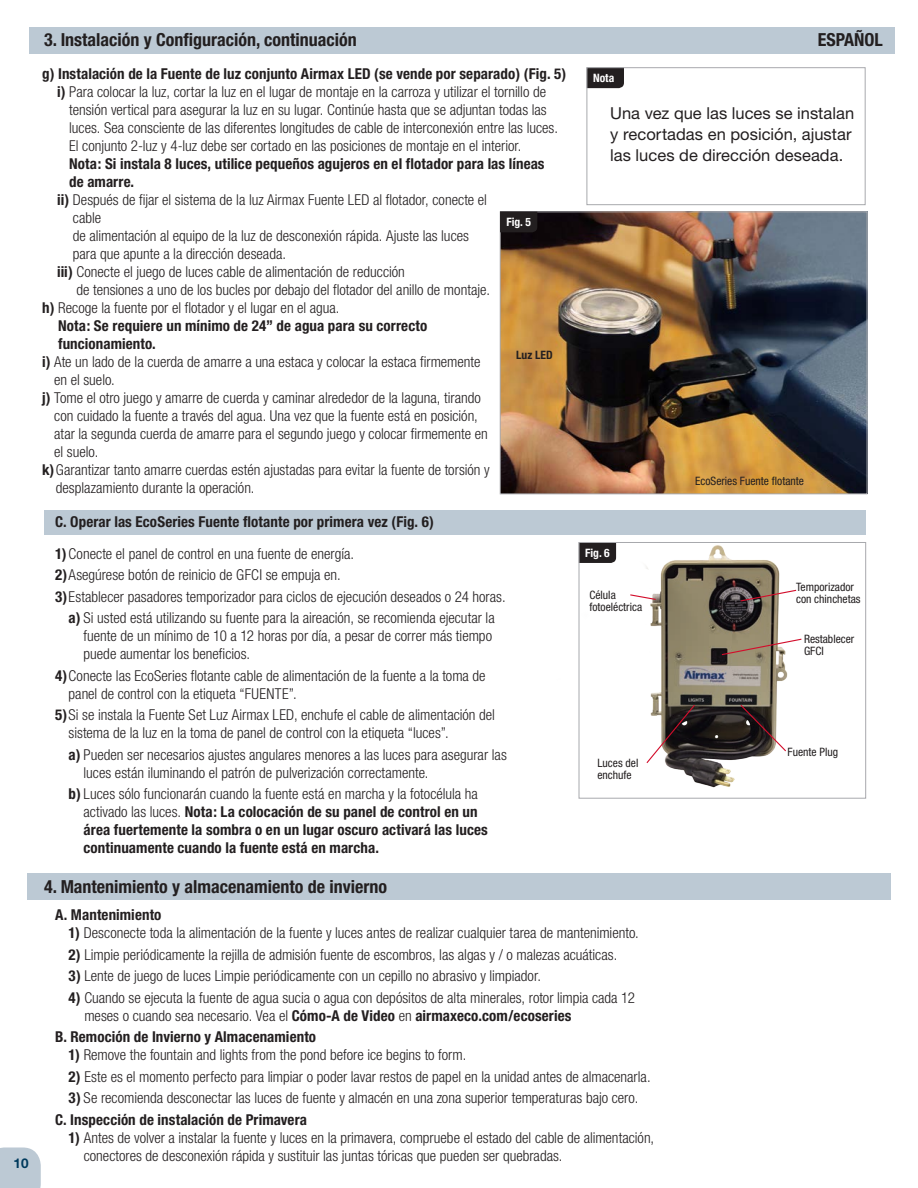
<style>
.page{position:relative;width:918px;height:1188px;background:#fff}
.page>*{position:absolute;margin:0;border:0;box-sizing:border-box;transform-origin:0 0}
.t1{font:700 condensed 18px "Helvetica Neue";color:#231f20}
.t2{font:16.5px/21px "Helvetica Neue";color:#231f20}
.t3{font:300 condensed 15px/18px "Helvetica Neue";color:#231f20}
.t4{font:700 condensed 15px/18px "Helvetica Neue";letter-spacing:.005em;color:#231f20}
.t5{font:700 13.5px "Helvetica Neue";color:#003a5d}
.t6{font:condensed 11.55px/11.6px "Helvetica Neue";color:#231f20}
.t7{font:700 condensed 11.55px "Helvetica Neue";color:#fff}
.t8{font:700 condensed 11.55px "Helvetica Neue";color:#231f20}
.s1{font-weight:700}
.s2{font-weight:300}
</style>
<div class="page">
<img style="left:578px;top:543px;width:210px;height:247px">
<div style="left:44px;top:510px;width:822px;height:25px;background:#bcc9d4"></div>
<svg style="left:589px;top:70px;width:35px;height:18px"></svg>
<div style="left:587px;top:68px;width:278px;height:137px;border:1px solid #a8a9ad"></div>
<div style="left:27px;top:873px;width:864px;height:27px;background:#bcc9d4"></div>
<svg style="left:645px;top:704px;width:51px;height:60px"></svg>
<svg style="left:739px;top:704px;width:48px;height:49px"></svg>
<svg style="left:721px;top:638px;width:81px;height:18px"></svg>
<svg style="left:739px;top:589px;width:58px;height:13px"></svg>
<div style="left:29px;top:27px;width:866px;height:27px;background:#bcc9d4"></div>
<svg style="left:629px;top:594px;width:28px;height:7px"></svg>
<img style="left:502px;top:214px;width:363px;height:278px">
<div style="left:500px;top:212px;width:367px;height:282px;border:1px solid #a8a9ad"></div>
<svg style="left:500px;top:212px;width:37px;height:20px"></svg>
<div style="left:0;top:1148px;width:41px;height:40px;background:#bcc9d4"></div>
<p class="t5" style="left:14px;top:1155px;width:17px">10</p>
<p class="t1" style="left:44px;top:29px;width:314px">3. Instalación y Configuración, continuación</p>
<p class="t1" style="left:818px;top:29px;width:67px">ESPAÑOL</p>
<p class="t4" style="left:42px;top:65px;width:526px">g) Instalación de la Fuente de luz conjunto Airmax LED (se vende por separado) (Fig. 5)</p>
<p class="t3" style="left:69px;top:83px;width:490px;text-indent:-12px"><span class="s1">i)</span> Para colocar la luz, cortar la luz en el lugar de montaje en la carroza y utilizar el tornillo de tensión vertical para asegurar la luz en su lugar. Continúe hasta que se adjuntan todas las luces. Sea consciente de las diferentes longitudes de cable de interconexión entre las luces.<br>El conjunto 2-luz y 4-luz debe ser cortado en las posiciones de montaje en el interior.<br><span class="s1">Nota: Si instala 8 luces, utilice pequeños agujeros en el flotador para las líneas de amarre.</span></p>
<p class="t3" style="left:73px;top:191px;width:416px;text-indent:-16px"><span class="s1">ii)</span> Después de fijar el sistema de la luz Airmax Fuente LED al flotador, conecte el cable<br>de alimentación al equipo de la luz de desconexión rápida. Ajuste las luces para que apunte a la dirección deseada.</p>
<p class="t3" style="left:76px;top:263px;width:415px;text-indent:-19px"><span class="s1">iii)</span> Conecte el juego de luces cable de alimentación de reducción<br>de tensiones a uno de los bucles por debajo del flotador del anillo de montaje.</p>
<p class="t4" style="left:58px;top:299px;width:371px;text-indent:-16px">h) <span class="s2">Recoge la fuente por el flotador y el lugar en el agua.<br></span>Nota: Se requiere un mínimo de 24” de agua para su correcto funcionamiento.</p>
<p class="t3" style="left:54px;top:353px;width:428px;text-indent:-12px"><span class="s1">i)</span> Ate un lado de la cuerda de amarre a una estaca y colocar la estaca firmemente en el suelo.</p>
<p class="t3" style="left:54px;top:389px;width:435px;text-indent:-12px"><span class="s1">j)</span> Tome el otro juego y amarre de cuerda y caminar alrededor de la laguna, tirando con cuidado la fuente a través del agua. Una vez que la fuente está en posición, atar la segunda cuerda de amarre para el segundo juego y colocar firmemente en el suelo.</p>
<p class="t3" style="left:56px;top:461px;width:435px;text-indent:-14px"><span class="s1">k)</span>Garantizar tanto amarre cuerdas estén ajustadas para evitar la fuente de torsión y desplazamiento durante la operación.</p>
<p class="t7" style="left:506px;top:215px;width:26px">Fig. 5</p>
<p class="t8" style="left:516px;top:348px;width:38px">Luz LED</p>
<p class="t4" style="left:55px;top:513px;width:380px">C. Operar las EcoSeries Fuente flotante por primera vez (Fig. 6)</p>
<p class="t3" style="left:55px;top:544px;width:300px"><span class="s1">1)</span> Conecte el panel de control en una fuente de energía.</p>
<p class="t3" style="left:55px;top:566px;width:287px"><span class="s1">2)</span>Asegúrese botón de reinicio de GFCI se empuja en.</p>
<p class="t3" style="left:55px;top:587px;width:452px"><span class="s1">3)</span>Establecer pasadores temporizador para ciclos de ejecución deseados o 24 horas.</p>
<p class="t3" style="left:84px;top:609px;width:413px;text-indent:-15px"><span class="s1">a)</span> Si usted está utilizando su fuente para la aireación, se recomienda ejecutar la fuente de un mínimo de 10 a 12 horas por día, a pesar de correr más tiempo puede aumentar los beneficios.</p>
<p class="t3" style="left:69px;top:666px;width:419px;text-indent:-14px"><span class="s1">4)</span>Conecte las EcoSeries flotante cable de alimentación de la fuente a la toma de panel de control con la etiqueta “FUENTE”.</p>
<p class="t3" style="left:69px;top:706px;width:428px;text-indent:-14px"><span class="s1">5)</span>Si se instala la Fuente Set Luz Airmax LED, enchufe el cable de alimentación del sistema de la luz en la toma de panel de control con la etiqueta “luces”.</p>
<p class="t3" style="left:84px;top:745px;width:425px;text-indent:-15px"><span class="s1">a)</span> Pueden ser necesarios ajustes angulares menores a las luces para asegurar las luces están iluminando el patrón de pulverización correctamente.</p>
<p class="t4" style="left:84px;top:785px;width:406px;text-indent:-15px">b) <span class="s2">Luces sólo funcionarán cuando la fuente está en marcha y la fotocélula ha activado las luces.</span> Nota: La colocación de su panel de control en un área fuertemente la sombra o en un lugar oscuro activará las luces continuamente cuando la fuente está en marcha.</p>
<p class="t1" style="left:44px;top:876px;width:344px">4. Mantenimiento y almacenamiento de invierno</p>
<p class="t7" style="left:593px;top:71px;width:23px">Nota</p>
<p class="t2" style="left:610px;top:102px;width:246px">Una vez que las luces se instalan y recortadas en posición, ajustar las luces de dirección deseada.</p>
<p class="t7" style="left:585px;top:546px;width:26px">Fig. 6</p>
<p class="t6" style="left:589px;top:590px;width:54px">Célula fotoeléctrica</p>
<p class="t6" style="left:597px;top:757px;width:42px">Luces del enchufe</p>
<p class="t6" style="left:695px;top:475px;width:110px">EcoSeries Fuente flotante</p>
<p class="t6" style="left:796px;top:581px;width:66px">Temporizador con chinchetas</p>
<p class="t6" style="left:804px;top:633px;width:52px">Restablecer<br>GFCI</p>
<p class="t6" style="left:788px;top:746px;width:52px">Fuente Plug</p>
<p class="t4" style="left:55px;top:906px;width:108px">A. Mantenimiento</p>
<p class="t3" style="left:69px;top:924px;width:572px"><span class="s1">1)</span> Desconecte toda la alimentación de la fuente y luces antes de realizar cualquier tarea de mantenimiento.</p>
<p class="t3" style="left:69px;top:946px;width:550px"><span class="s1">2)</span> Limpie periódicamente la rejilla de admisión fuente de escombros, las algas y / o malezas acuáticas.</p>
<p class="t3" style="left:69px;top:967px;width:474px"><span class="s1">3)</span> Lente de juego de luces Limpie periódicamente con un cepillo no abrasivo y limpiador.</p>
<p class="t3" style="left:84px;top:989px;width:552px;text-indent:-16px"><span class="s1">4)</span> Cuando se ejecuta la fuente de agua sucia o agua con depósitos de alta minerales, rotor limpia cada 12 meses o cuando sea necesario. Vea el <span class="s1">Cómo-A de Video</span> en <span class="s1">airmaxeco.com/ecoseries</span></p>
<p class="t4" style="left:55px;top:1028px;width:263px">B. Remoción de Invierno y Almacenamiento</p>
<p class="t3" style="left:69px;top:1046px;width:399px"><span class="s1">1)</span> Remove the fountain and lights from the pond before ice begins to form.</p>
<p class="t3" style="left:69px;top:1068px;width:584px"><span class="s1">2)</span> Este es el momento perfecto para limpiar o poder lavar restos de papel en la unidad antes de almacenarla.</p>
<p class="t3" style="left:69px;top:1089px;width:571px"><span class="s1">3)</span> Se recomienda desconectar las luces de fuente y almacén en una zona superior temperaturas bajo cero.</p>
<p class="t4" style="left:55px;top:1110px;width:253px">C. Inspección de instalación de Primavera</p>
<p class="t3" style="left:84px;top:1129px;width:572px;text-indent:-15px"><span class="s1">1)</span> Antes de volver a instalar la fuente y luces en la primavera, compruebe el estado del cable de alimentación, conectores de desconexión rápida y sustituir las juntas tóricas que pueden ser quebradas.</p>
</div>
